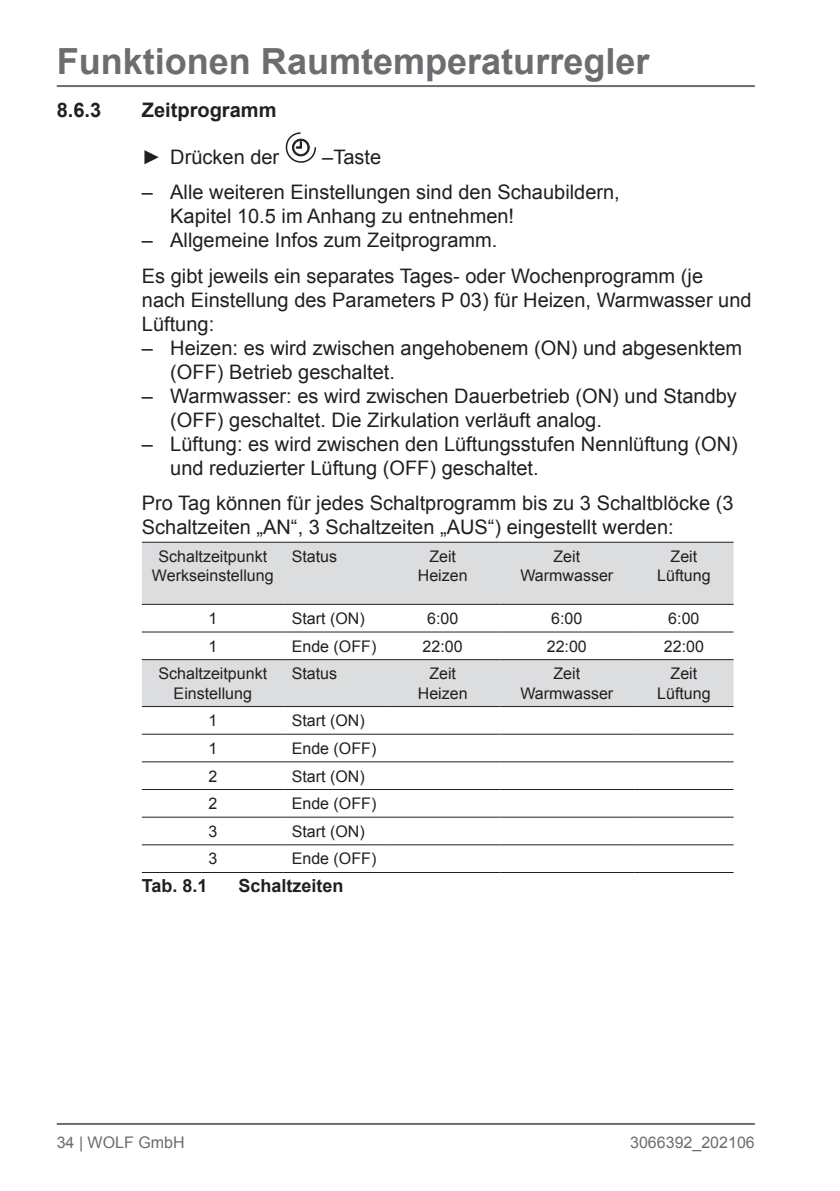
<style>
.page{position:relative;width:840px;height:1191px;background:#fff}
.page>*{position:absolute;margin:0;border:0;box-sizing:border-box;transform-origin:0 0}
.t1{font:700 36px "Arial";color:#6c6d70}
.Grundtext_2_Abstand{font:20px/24px "Arial";color:#231f20}
.t2{font:700 20px "Arial";color:#231f20}
.t3{font:700 18px "Arial";color:#231f20}
.Tabelle_Zelle_klein{font:16px "Arial";color:#231f20}
.t4{font:16px "Arial";color:#6c6d70}
</style>
<div class="page">
<hr style="left:57px;top:85px;width:697px;height:2px;background:#6c6d70">
<hr style="left:57px;top:1123px;width:697px;height:2px;background:#6c6d70">
<svg style="left:285px;top:132px;width:31px;height:31px"></svg>
<svg style="left:142px;top:543px;width:591px;height:163px;fill:#dcdddf"></svg>
<hr style="left:142px;top:542px;width:141px;height:1px;background:#231f20">
<hr style="left:283px;top:542px;width:103px;height:1px;background:#231f20">
<hr style="left:386px;top:542px;width:113px;height:1px;background:#231f20">
<hr style="left:499px;top:542px;width:135px;height:1px;background:#231f20">
<hr style="left:634px;top:542px;width:99px;height:1px;background:#231f20">
<hr style="left:142px;top:604px;width:141px;height:1px;background:#231f20">
<hr style="left:283px;top:604px;width:103px;height:1px;background:#231f20">
<hr style="left:386px;top:604px;width:113px;height:1px;background:#231f20">
<hr style="left:499px;top:604px;width:135px;height:1px;background:#231f20">
<hr style="left:634px;top:604px;width:99px;height:1px;background:#231f20">
<hr style="left:142px;top:631px;width:141px;height:1px;background:#231f20">
<hr style="left:283px;top:631px;width:103px;height:1px;background:#231f20">
<hr style="left:386px;top:631px;width:113px;height:1px;background:#231f20">
<hr style="left:499px;top:631px;width:135px;height:1px;background:#231f20">
<hr style="left:634px;top:631px;width:99px;height:1px;background:#231f20">
<hr style="left:142px;top:659px;width:141px;height:1px;background:#231f20">
<hr style="left:283px;top:659px;width:103px;height:1px;background:#231f20">
<hr style="left:386px;top:659px;width:113px;height:1px;background:#231f20">
<hr style="left:499px;top:659px;width:135px;height:1px;background:#231f20">
<hr style="left:634px;top:659px;width:99px;height:1px;background:#231f20">
<hr style="left:142px;top:706px;width:141px;height:1px;background:#231f20">
<hr style="left:283px;top:706px;width:103px;height:1px;background:#231f20">
<hr style="left:386px;top:706px;width:113px;height:1px;background:#231f20">
<hr style="left:499px;top:706px;width:135px;height:1px;background:#231f20">
<hr style="left:634px;top:706px;width:99px;height:1px;background:#231f20">
<hr style="left:142px;top:734px;width:141px;height:1px;background:#231f20">
<hr style="left:283px;top:734px;width:103px;height:1px;background:#231f20">
<hr style="left:386px;top:734px;width:113px;height:1px;background:#231f20">
<hr style="left:499px;top:734px;width:135px;height:1px;background:#231f20">
<hr style="left:634px;top:734px;width:99px;height:1px;background:#231f20">
<hr style="left:142px;top:761px;width:141px;height:1px;background:#231f20">
<hr style="left:283px;top:761px;width:103px;height:1px;background:#231f20">
<hr style="left:386px;top:761px;width:113px;height:1px;background:#231f20">
<hr style="left:499px;top:761px;width:135px;height:1px;background:#231f20">
<hr style="left:634px;top:761px;width:99px;height:1px;background:#231f20">
<hr style="left:142px;top:789px;width:141px;height:1px;background:#231f20">
<hr style="left:283px;top:789px;width:103px;height:1px;background:#231f20">
<hr style="left:386px;top:789px;width:113px;height:1px;background:#231f20">
<hr style="left:499px;top:789px;width:135px;height:1px;background:#231f20">
<hr style="left:634px;top:789px;width:99px;height:1px;background:#231f20">
<hr style="left:142px;top:817px;width:141px;height:1px;background:#231f20">
<hr style="left:283px;top:817px;width:103px;height:1px;background:#231f20">
<hr style="left:386px;top:817px;width:113px;height:1px;background:#231f20">
<hr style="left:499px;top:817px;width:135px;height:1px;background:#231f20">
<hr style="left:634px;top:817px;width:99px;height:1px;background:#231f20">
<hr style="left:142px;top:844px;width:141px;height:1px;background:#231f20">
<hr style="left:283px;top:844px;width:103px;height:1px;background:#231f20">
<hr style="left:386px;top:844px;width:113px;height:1px;background:#231f20">
<hr style="left:499px;top:844px;width:135px;height:1px;background:#231f20">
<hr style="left:634px;top:844px;width:99px;height:1px;background:#231f20">
<hr style="left:142px;top:872px;width:141px;height:1px;background:#231f20">
<hr style="left:283px;top:872px;width:103px;height:1px;background:#231f20">
<hr style="left:386px;top:872px;width:113px;height:1px;background:#231f20">
<hr style="left:499px;top:872px;width:135px;height:1px;background:#231f20">
<hr style="left:634px;top:872px;width:99px;height:1px;background:#231f20">
<h1 class="t1" style="left:57px;top:37px;width:594px">Funktionen Raumtemperaturregler</h1>
<p class="t2" style="left:57px;top:96px;width:46px">8.6.3</p>
<p class="t2" style="left:142px;top:96px;width:136px">Zeitprogramm</p>
<p class="Grundtext_2_Abstand" style="left:142px;top:145px;width:139px">► Drücken der</p>
<p class="Grundtext_2_Abstand" style="left:322px;top:145px;width:60px">–Taste</p>
<p class="Grundtext_2_Abstand" style="left:170px;top:180px;width:451px;text-indent:-28px">– Alle weiteren Einstellungen sind den Schaubildern,<br>Kapitel 10.5 im Anhang zu entnehmen!</p>
<p class="Grundtext_2_Abstand" style="left:142px;top:228px;width:357px">– Allgemeine Infos zum Zeitprogramm.</p>
<p class="Grundtext_2_Abstand" style="left:142px;top:264px;width:611px">Es gibt jeweils ein separates Tages- oder Wochenprogramm (je<br>nach Einstellung des Parameters P 03) für Heizen, Warmwasser und<br>Lüftung:</p>
<p class="Grundtext_2_Abstand" style="left:170px;top:336px;width:573px;text-indent:-28px">– Heizen: es wird zwischen angehobenem (ON) und abgesenktem (OFF) Betrieb geschaltet.</p>
<p class="Grundtext_2_Abstand" style="left:170px;top:384px;width:568px;text-indent:-28px">– Warmwasser: es wird zwischen Dauerbetrieb (ON) und Standby (OFF) geschaltet. Die Zirkulation verläuft analog.</p>
<p class="Grundtext_2_Abstand" style="left:170px;top:432px;width:568px;text-indent:-28px">– Lüftung: es wird zwischen den Lüftungsstufen Nennlüftung (ON) und reduzierter Lüftung (OFF) geschaltet.</p>
<p class="Grundtext_2_Abstand" style="left:142px;top:491px;width:592px">Pro Tag können für jedes Schaltprogramm bis zu 3 Schaltblöcke (3<br>Schaltzeiten „AN“, 3 Schaltzeiten „AUS“) eingestellt werden:</p>
<p class="Tabelle_Zelle_klein" style="left:158px;top:546px;width:110px">Schaltzeitpunkt</p>
<p class="Tabelle_Zelle_klein" style="left:152px;top:565px;width:123px">Werkseinstellung</p>
<p class="Tabelle_Zelle_klein" style="left:291px;top:546px;width:47px">Status</p>
<p class="Tabelle_Zelle_klein" style="left:429px;top:546px;width:28px">Zeit</p>
<p class="Tabelle_Zelle_klein" style="left:417px;top:565px;width:51px">Heizen</p>
<p class="Tabelle_Zelle_klein" style="left:553px;top:546px;width:28px">Zeit</p>
<p class="Tabelle_Zelle_klein" style="left:520px;top:565px;width:94px">Warmwasser</p>
<p class="Tabelle_Zelle_klein" style="left:670px;top:546px;width:28px">Zeit</p>
<p class="Tabelle_Zelle_klein" style="left:656px;top:565px;width:55px">Lüftung</p>
<p class="Tabelle_Zelle_klein" style="left:208px;top:608px;width:10px">1</p>
<p class="Tabelle_Zelle_klein" style="left:291px;top:608px;width:74px">Start (ON)</p>
<p class="Tabelle_Zelle_klein" style="left:427px;top:608px;width:33px">6:00</p>
<p class="Tabelle_Zelle_klein" style="left:551px;top:608px;width:33px">6:00</p>
<p class="Tabelle_Zelle_klein" style="left:668px;top:608px;width:33px">6:00</p>
<p class="Tabelle_Zelle_klein" style="left:208px;top:635px;width:10px">1</p>
<p class="Tabelle_Zelle_klein" style="left:291px;top:635px;width:86px">Ende (OFF)</p>
<p class="Tabelle_Zelle_klein" style="left:422px;top:635px;width:42px">22:00</p>
<p class="Tabelle_Zelle_klein" style="left:546px;top:635px;width:42px">22:00</p>
<p class="Tabelle_Zelle_klein" style="left:663px;top:635px;width:42px">22:00</p>
<p class="Tabelle_Zelle_klein" style="left:158px;top:663px;width:110px">Schaltzeitpunkt</p>
<p class="Tabelle_Zelle_klein" style="left:173px;top:682px;width:80px">Einstellung</p>
<p class="Tabelle_Zelle_klein" style="left:291px;top:663px;width:47px">Status</p>
<p class="Tabelle_Zelle_klein" style="left:429px;top:663px;width:28px">Zeit</p>
<p class="Tabelle_Zelle_klein" style="left:417px;top:682px;width:51px">Heizen</p>
<p class="Tabelle_Zelle_klein" style="left:553px;top:663px;width:28px">Zeit</p>
<p class="Tabelle_Zelle_klein" style="left:520px;top:682px;width:94px">Warmwasser</p>
<p class="Tabelle_Zelle_klein" style="left:670px;top:663px;width:28px">Zeit</p>
<p class="Tabelle_Zelle_klein" style="left:656px;top:682px;width:55px">Lüftung</p>
<p class="Tabelle_Zelle_klein" style="left:208px;top:710px;width:10px">1</p>
<p class="Tabelle_Zelle_klein" style="left:291px;top:710px;width:74px">Start (ON)</p>
<p class="Tabelle_Zelle_klein" style="left:208px;top:737px;width:10px">1</p>
<p class="Tabelle_Zelle_klein" style="left:291px;top:737px;width:86px">Ende (OFF)</p>
<p class="Tabelle_Zelle_klein" style="left:208px;top:765px;width:10px">2</p>
<p class="Tabelle_Zelle_klein" style="left:291px;top:765px;width:74px">Start (ON)</p>
<p class="Tabelle_Zelle_klein" style="left:208px;top:793px;width:10px">2</p>
<p class="Tabelle_Zelle_klein" style="left:291px;top:793px;width:86px">Ende (OFF)</p>
<p class="Tabelle_Zelle_klein" style="left:208px;top:820px;width:10px">3</p>
<p class="Tabelle_Zelle_klein" style="left:291px;top:820px;width:74px">Start (ON)</p>
<p class="Tabelle_Zelle_klein" style="left:208px;top:848px;width:10px">3</p>
<p class="Tabelle_Zelle_klein" style="left:291px;top:848px;width:86px">Ende (OFF)</p>
<p class="t3" style="left:142px;top:873px;width:67px">Tab. 8.1</p>
<p class="t3" style="left:238px;top:873px;width:107px">Schaltzeiten</p>
<p class="t4" style="left:57px;top:1131px;width:129px">34 | WOLF GmbH</p>
<p class="t4" style="left:629px;top:1131px;width:126px">3066392_202106</p>
</div>
